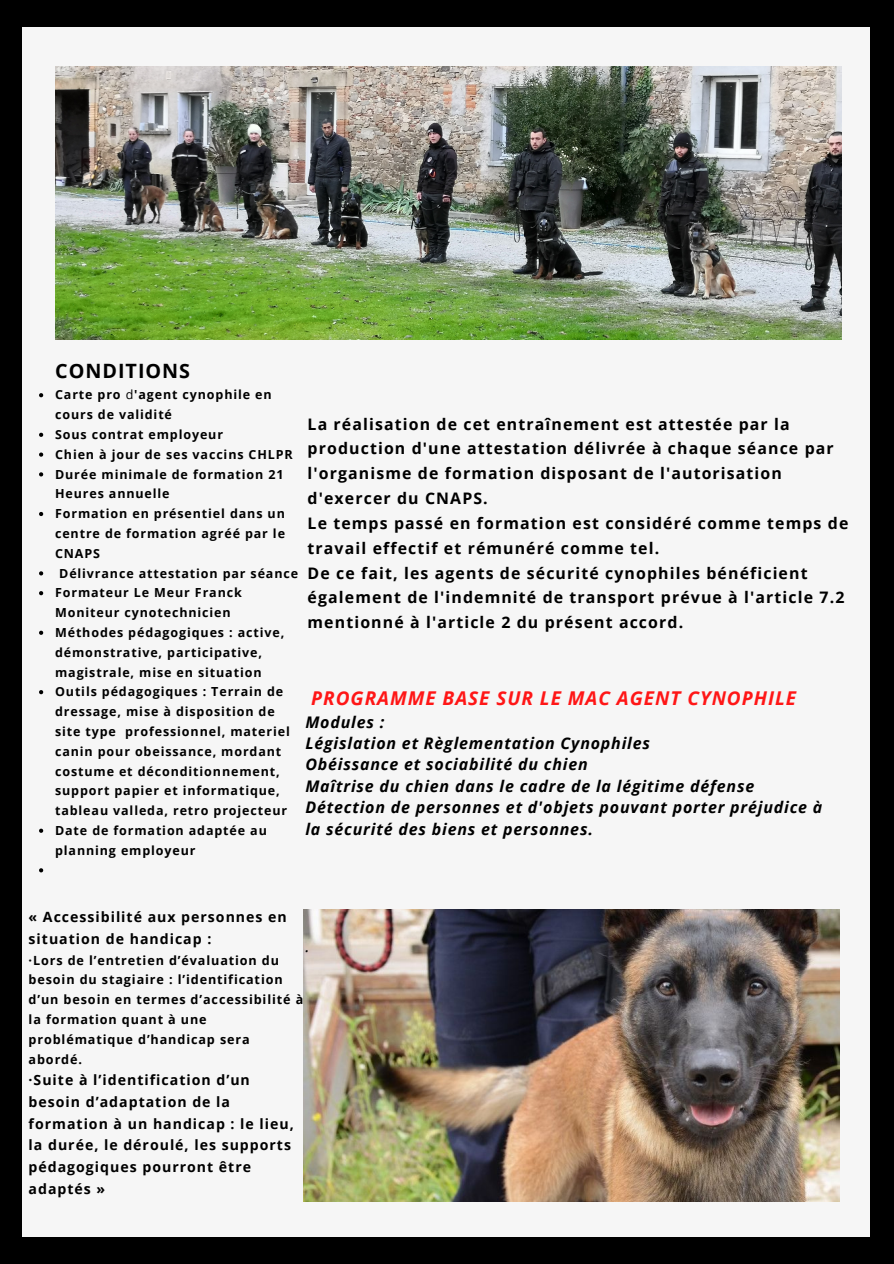
<style>
.page{position:relative;width:894px;height:1264px;background:#fff}
.page>*{position:absolute;margin:0;border:0;box-sizing:border-box;transform-origin:0 0}
.t1{font:700 19.8px "Open Sans";letter-spacing:.05em;color:#000}
.t2{font:italic 700 19.05px "Open Sans";letter-spacing:.05em;color:#ff1616}
.t3{font:italic 700 16.05px/21.5px "Open Sans";letter-spacing:.05em;color:#000}
.t4{font:italic 16.05px "Open Sans";color:#000}
.t5{font:700 15.9px/24.9px "Open Sans";letter-spacing:.07em;color:#000}
.t6{font:700 14.1px/21.9px "Open Sans";letter-spacing:.07em;color:#000}
.t7{font:700 12.6px/19.8px "Open Sans";letter-spacing:.07em;color:#000}
.t8{font:700 12.45px/19.8px "Open Sans";letter-spacing:.07em;color:#000}
.s1{font-weight:400}
</style>
<div class="page">
<div style="left:0;top:0;width:893px;height:1263px;background:#000"></div>
<div style="left:23px;top:27px;width:846px;height:1209px;background:#f6f6f6"></div>
<img style="left:55px;top:66px;width:786px;height:273px">
<img style="left:303px;top:909px;width:536px;height:292px">
<svg style="left:39px;top:393px;width:4px;height:4px"></svg>
<svg style="left:39px;top:433px;width:4px;height:4px"></svg>
<svg style="left:39px;top:452px;width:4px;height:4px"></svg>
<svg style="left:39px;top:472px;width:4px;height:4px"></svg>
<svg style="left:39px;top:512px;width:4px;height:4px"></svg>
<svg style="left:39px;top:571px;width:4px;height:4px"></svg>
<svg style="left:39px;top:591px;width:4px;height:4px"></svg>
<svg style="left:39px;top:630px;width:4px;height:5px"></svg>
<svg style="left:39px;top:690px;width:4px;height:4px"></svg>
<svg style="left:39px;top:828px;width:4px;height:4px"></svg>
<svg style="left:39px;top:868px;width:4px;height:4px"></svg>
<p class="t1" style="left:55px;top:357px;width:136px">CONDITIONS</p>
<p class="t8" style="left:55px;top:384px;width:218px">Carte pro <span class="s1">d</span>'agent cynophile en cours de validité</p>
<p class="t8" style="left:55px;top:424px;width:169px">Sous contrat employeur</p>
<p class="t8" style="left:55px;top:444px;width:239px">Chien à jour de ses vaccins CHLPR</p>
<p class="t8" style="left:55px;top:464px;width:230px">Durée minimale de formation 21<br>Heures annuelle</p>
<p class="t8" style="left:55px;top:503px;width:231px;text-align:justify">Formation en présentiel dans un centre de formation agréé par le CNAPS</p>
<p class="t8" style="left:59px;top:563px;width:240px">Délivrance attestation par séance</p>
<p class="t8" style="left:55px;top:582px;width:188px">Formateur Le Meur Franck<br>Moniteur cynotechnicien</p>
<p class="t8" style="left:55px;top:622px;width:231px">Méthodes pédagogiques : active, démonstrative, participative, magistrale, mise en situation</p>
<p class="t8" style="left:55px;top:681px;width:236px">Outils pédagogiques : Terrain de dressage, mise à disposition de site type professionnel, materiel canin pour obeissance, mordant costume et déconditionnement, support papier et informatique, tableau valleda, retro projecteur</p>
<p class="t8" style="left:55px;top:820px;width:213px">Date de formation adaptée au planning employeur</p>
<p class="t5" style="left:307px;top:411px;width:527px">La réalisation de cet entraînement est attestée par la production d'une attestation délivrée à chaque séance par l'organisme de formation disposant de l'autorisation d'exercer du CNAPS.</p>
<p class="t5" style="left:307px;top:510px;width:542px">Le temps passé en formation est considéré comme temps de travail effectif et rémunéré comme tel.</p>
<p class="t5" style="left:307px;top:560px;width:538px">De ce fait, les agents de sécurité cynophiles bénéficient également de l'indemnité de transport prévue à l'article 7.2 mentionné à l'article 2 du présent accord.</p>
<p class="t2" style="left:311px;top:684px;width:486px">PROGRAMME BASE SUR LE MAC AGENT CYNOPHILE</p>
<p class="t3" style="left:305px;top:710px;width:80px">Modules :</p>
<p class="t3" style="left:305px;top:732px;width:346px">Législation et Règlementation Cynophiles</p>
<p class="t3" style="left:305px;top:753px;width:284px">Obéissance et sociabilité du chien</p>
<p class="t3" style="left:305px;top:775px;width:450px">Maîtrise du chien dans le cadre de la légitime défense</p>
<p class="t3" style="left:305px;top:796px;width:518px">Détection de personnes et d'objets pouvant porter préjudice à la sécurité des biens et personnes.</p>
<p class="t6" style="left:29px;top:905px;width:260px">« Accessibilité aux personnes en situation de handicap :</p>
<p class="t7" style="left:29px;top:949px;width:276px">·Lors de l’entretien d’évaluation du besoin du stagiaire : l’identification d’un besoin en termes d’accessibilité à la formation quant à une problématique d’handicap sera abordé.</p>
<p class="t6" style="left:29px;top:1068px;width:267px">·Suite à l’identification d’un besoin d’adaptation de la formation à un handicap : le lieu, la durée, le déroulé, les supports pédagogiques pourront être adaptés »</p>
<p class="t4" style="left:305px;top:934px;width:6px">.</p>
</div>
